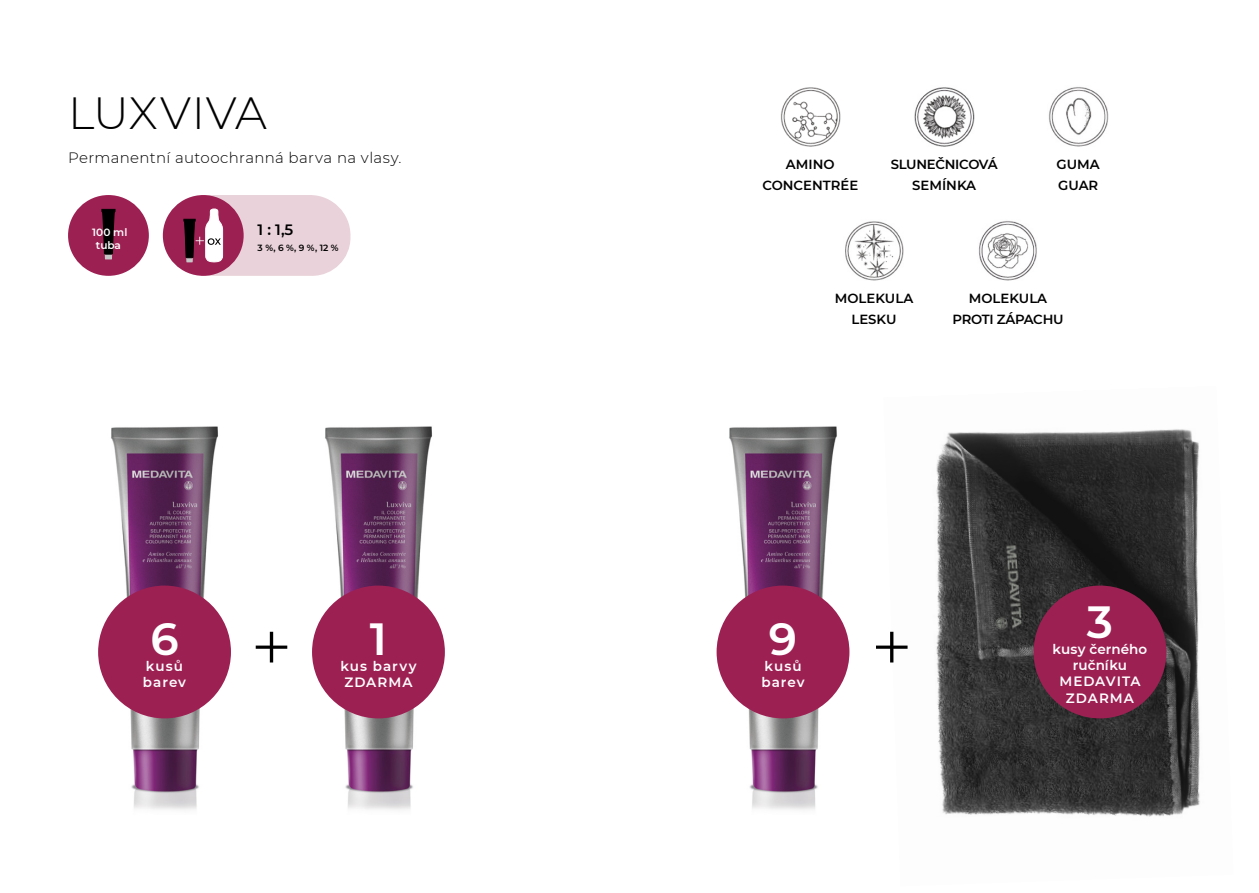
<style>
.page{position:relative;width:1259px;height:893px;background:#fff}
.page>*{position:absolute;margin:0;border:0;box-sizing:border-box;transform-origin:0 0}
.t1{font:300 45px "Montserrat";letter-spacing:.005em;color:#000}
.t2{font:600 45px "Montserrat";color:#fff}
.t3{font:300 15px "Montserrat";letter-spacing:.02em;color:#000}
.t4{font:600 15px "Montserrat";color:#000}
.t5{font:600 13.5px/16.2px "Montserrat";letter-spacing:.07em;color:#fff}
.t6{font:600 13.5px/16.2px "Montserrat";letter-spacing:.015em;color:#fff;text-align:center}
.t7{font:600 13.2px/20.9px "Montserrat";letter-spacing:-.02em;color:#000;text-align:center}
.t8{font:600 13.2px/20.9px "Montserrat";color:#000;text-align:center}
.t9{font:600 10.5px/12.6px "Montserrat";color:#fff;text-align:center}
.t10{font:600 9px "Montserrat";color:#000}
</style>
<div class="page">
<img style="left:890px;top:429px;width:310px;height:388px">
<img style="left:98px;top:426px;width:133px;height:384px">
<img style="left:722px;top:426px;width:128px;height:384px">
<img style="left:312px;top:426px;width:133px;height:384px">
<svg style="left:256px;top:632px;width:31px;height:30px"></svg>
<svg style="left:876px;top:632px;width:31px;height:30px"></svg>
<div style="left:98px;top:586px;width:133px;height:132px;background:#9d2053;border-radius:50%"></div>
<div style="left:716px;top:586px;width:133px;height:132px;background:#9d2053;border-radius:50%"></div>
<div style="left:312px;top:586px;width:133px;height:132px;background:#9d2053;border-radius:50%"></div>
<img style="left:781px;top:87px;width:60px;height:60px">
<img style="left:914px;top:87px;width:61px;height:60px">
<img style="left:1049px;top:87px;width:60px;height:60px">
<img style="left:845px;top:221px;width:59px;height:60px">
<img style="left:979px;top:221px;width:58px;height:60px">
<div style="left:1033px;top:586px;width:133px;height:132px;background:#9d2053;border-radius:50%"></div>
<div style="left:68px;top:195px;width:81px;height:81px;background:#9d2053;border-radius:50%"></div>
<div style="left:163px;top:195px;width:81px;height:81px;background:#9d2053;border-radius:50%"></div>
<svg style="left:101px;top:208px;width:15px;height:51px"></svg>
<svg style="left:183px;top:195px;width:167px;height:81px"></svg>
<h1 class="t1" style="left:68px;top:83px;width:200px">LUXVIVA</h1>
<p class="t3" style="left:68px;top:148px;width:335px">Permanentní autoochranná barva na vlasy.</p>
<p class="t9" style="left:92px;top:226px;width:37px">100 ml tuba</p>
<p class="t4" style="left:258px;top:219px;width:37px">1 : 1,5</p>
<p class="t10" style="left:258px;top:241px;width:82px">3 %, 6 %, 9 %, 12 %</p>
<h1 class="t2" style="left:150px;top:607px;width:30px">6</h1>
<p class="t5" style="left:143px;top:657px;width:45px">kusů barev</p>
<h1 class="t2" style="left:370px;top:607px;width:19px">1</h1>
<p class="t5" style="left:340px;top:657px;width:78px">kus barvy<br>ZDARMA</p>
<p class="t8" style="left:762px;top:153px;width:97px">AMINO<br>CONCENTRÉE</p>
<p class="t7" style="left:890px;top:153px;width:109px">SLUNEČNICOVÁ<br>SEMÍNKA</p>
<p class="t8" style="left:1056px;top:153px;width:45px;text-align:left">GUMA<br>GUAR</p>
<p class="t8" style="left:835px;top:287px;width:80px">MOLEKULA<br>LESKU</p>
<p class="t7" style="left:952px;top:287px;width:113px">MOLEKULA<br>PROTI ZÁPACHU</p>
<h1 class="t2" style="left:769px;top:607px;width:30px">9</h1>
<p class="t5" style="left:761px;top:657px;width:45px">kusů barev</p>
<h1 class="t2" style="left:1087px;top:590px;width:28px">3</h1>
<p class="t6" style="left:1052px;top:640px;width:96px">kusy černého ručníku<br>MEDAVITA<br>ZDARMA</p>
</div>
